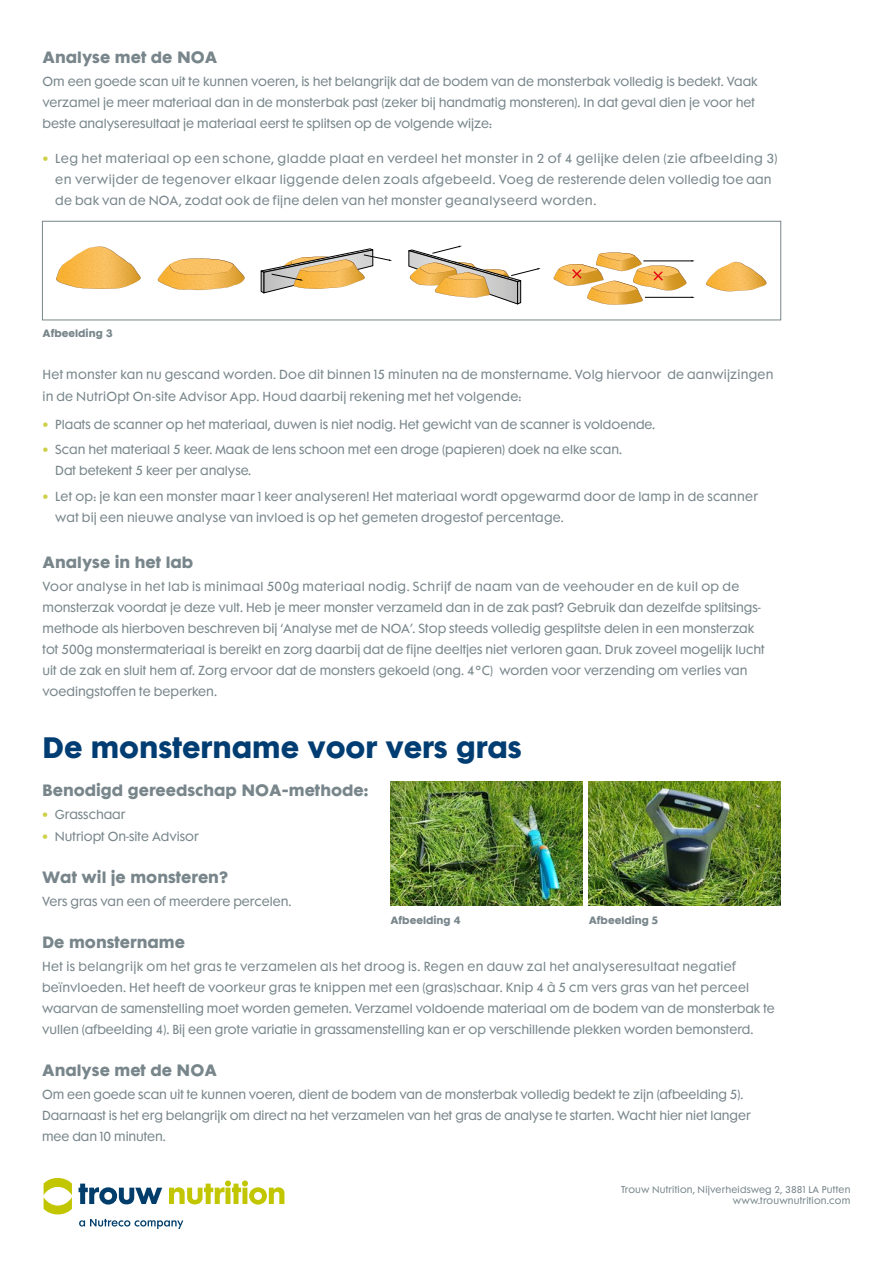
<style>
.page{position:relative;width:893px;height:1263px;background:#fff}
.page>*{position:absolute;margin:0;border:0;box-sizing:border-box;transform-origin:0 0}
.t1{font:27px "Futura Maxi CG Bold";color:#003d72}
.t2{font:15px "Futura Maxi CG Bold";color:#78868b}
.t3{font:12px/21px "Futura Maxi Std";color:#78868b}
.t4{font:12px/21px "Futura Maxi Std";letter-spacing:.02em;color:#78868b}
.t5{font:12px/21px "Futura Maxi Std";letter-spacing:.035em;color:#78868b}
.t6{font:9.75px "Futura Maxi CG Bold";color:#78868b}
.t7{font:9px/10.8px "Futura Maxi Std";letter-spacing:.02em;color:#78868b;text-align:right}
.s1{font-weight:700;font-size:12.15px;color:#ced048}
</style>
<div class="page">
<svg style="left:157px;top:259px;width:88px;height:31px"></svg>
<svg style="left:260px;top:248px;width:132px;height:45px"></svg>
<svg style="left:56px;top:246px;width:85px;height:43px"></svg>
<svg style="left:705px;top:261px;width:62px;height:31px"></svg>
<svg style="left:408px;top:246px;width:133px;height:59px"></svg>
<svg style="left:553px;top:252px;width:142px;height:53px"></svg>
<div style="left:42px;top:221px;width:739px;height:99px;border:1px solid #78868b"></div>
<svg style="left:79px;top:1219px;width:104px;height:10px"></svg>
<svg style="left:79px;top:1183px;width:83px;height:21px"></svg>
<svg style="left:44px;top:1178px;width:28px;height:36px"></svg>
<svg style="left:169px;top:1180px;width:115px;height:24px"></svg>
<img style="left:390px;top:782px;width:193px;height:124px">
<img style="left:589px;top:782px;width:192px;height:124px">
<p class="t2" style="left:43px;top:47px;width:176px">Analyse met de NOA</p>
<p class="t3" style="left:43px;top:71px;width:717px">Om een goede scan uit te kunnen voeren, is het belangrijk dat de bodem van de monsterbak volledig is bedekt. Vaak verzamel je meer materiaal dan in de monsterbak past (zeker bij handmatig monsteren). In dat geval dien je voor het beste analyseresultaat je materiaal eerst te splitsen op de volgende wijze:</p>
<p class="t5" style="left:55px;top:148px;width:724px;text-indent:-13px"><span class="s1">•</span> Leg het materiaal op een schone, gladde plaat en verdeel het monster in 2 of 4 gelijke delen (zie afbeelding 3) en verwijder de tegenover elkaar liggende delen zoals afgebeeld. Voeg de resterende delen volledig toe aan de bak van de NOA, zodat ook de fijne delen van het monster geanalyseerd worden.</p>
<p class="t6" style="left:43px;top:327px;width:72px">Afbeelding 3</p>
<p class="t4" style="left:43px;top:364px;width:732px">Het monster kan nu gescand worden. Doe dit binnen 15 minuten na de monstername. Volg hiervoor de aanwijzingen in de NutriOpt On-site Advisor App. Houd daarbij rekening met het volgende:</p>
<p class="t3" style="left:43px;top:414px;width:614px"><span class="s1">•</span> Plaats de scanner op het materiaal, duwen is niet nodig. Het gewicht van de scanner is voldoende.</p>
<p class="t3" style="left:55px;top:439px;width:568px;text-indent:-13px"><span class="s1">•</span> Scan het materiaal 5 keer. Maak de lens schoon met een droge (papieren) doek na elke scan.<br>Dat betekent 5 keer per analyse.</p>
<p class="t4" style="left:55px;top:486px;width:704px;text-indent:-13px"><span class="s1">•</span> Let op: je kan een monster maar 1 keer analyseren! Het materiaal wordt opgewarmd door de lamp in de scanner wat bij een nieuwe analyse van invloed is op het gemeten drogestof percentage.</p>
<p class="t2" style="left:43px;top:553px;width:152px">Analyse in het lab</p>
<p class="t3" style="left:43px;top:576px;width:724px">Voor analyse in het lab is minimaal 500g materiaal nodig. Schrijf de naam van de veehouder en de kuil op de monsterzak voordat je deze vult. Heb je meer monster verzameld dan in de zak past? Gebruik dan dezelfde splitsings&shy;methode als hierboven beschreven bij ‘Analyse met de NOA’. Stop steeds volledig gesplitste delen in een monsterzak tot 500g monstermateriaal is bereikt en zorg daarbij dat de fijne deeltjes niet verloren gaan. Druk zoveel mogelijk lucht uit de zak en sluit hem af. Zorg ervoor dat de monsters gekoeld (ong. 4ºC) worden voor verzending om verlies van voedingstoffen te beperken.</p>
<h1 class="t1" style="left:42px;top:730px;width:481px">De monstername voor vers gras</h1>
<p class="t2" style="left:42px;top:780px;width:328px">Benodigd gereedschap NOA-methode:</p>
<p class="t3" style="left:42px;top:804px;width:85px"><span class="s1">•</span> Grasschaar</p>
<p class="t3" style="left:42px;top:825px;width:158px"><span class="s1">•</span> Nutriopt On-site Advisor</p>
<p class="t2" style="left:42px;top:867px;width:187px">Wat wil je monsteren?</p>
<p class="t3" style="left:42px;top:890px;width:251px">Vers gras van een of meerdere percelen.</p>
<p class="t2" style="left:42px;top:932px;width:144px">De monstername</p>
<p class="t3" style="left:42px;top:956px;width:734px">Het is belangrijk om het gras te verzamelen als het droog is. Regen en dauw zal het analyseresultaat negatief beïnvloeden. Het heeft de voorkeur gras te knippen met een (gras)schaar. Knip 4 à 5 cm vers gras van het perceel waarvan de samenstelling moet worden gemeten. Verzamel voldoende materiaal om de bodem van de monsterbak te vullen (afbeelding 4). Bij een grote variatie in grassamenstelling kan er op verschillende plekken worden bemonsterd.</p>
<p class="t2" style="left:42px;top:1060px;width:176px">Analyse met de NOA</p>
<p class="t3" style="left:42px;top:1084px;width:710px">Om een goede scan uit te kunnen voeren, dient de bodem van de monsterbak volledig bedekt te zijn (afbeelding 5).<br>Daarnaast is het erg belangrijk om direct na het verzamelen van het gras de analyse te starten. Wacht hier niet langer mee dan 10 minuten.</p>
<p class="t6" style="left:390px;top:914px;width:71px">Afbeelding 4</p>
<p class="t6" style="left:589px;top:914px;width:71px">Afbeelding 5</p>
<p class="t7" style="left:621px;top:1184px;width:231px">Trouw Nutrition, Nijverheidsweg 2, 3881 LA Putten www.trouwnutrition.com</p>
</div>
